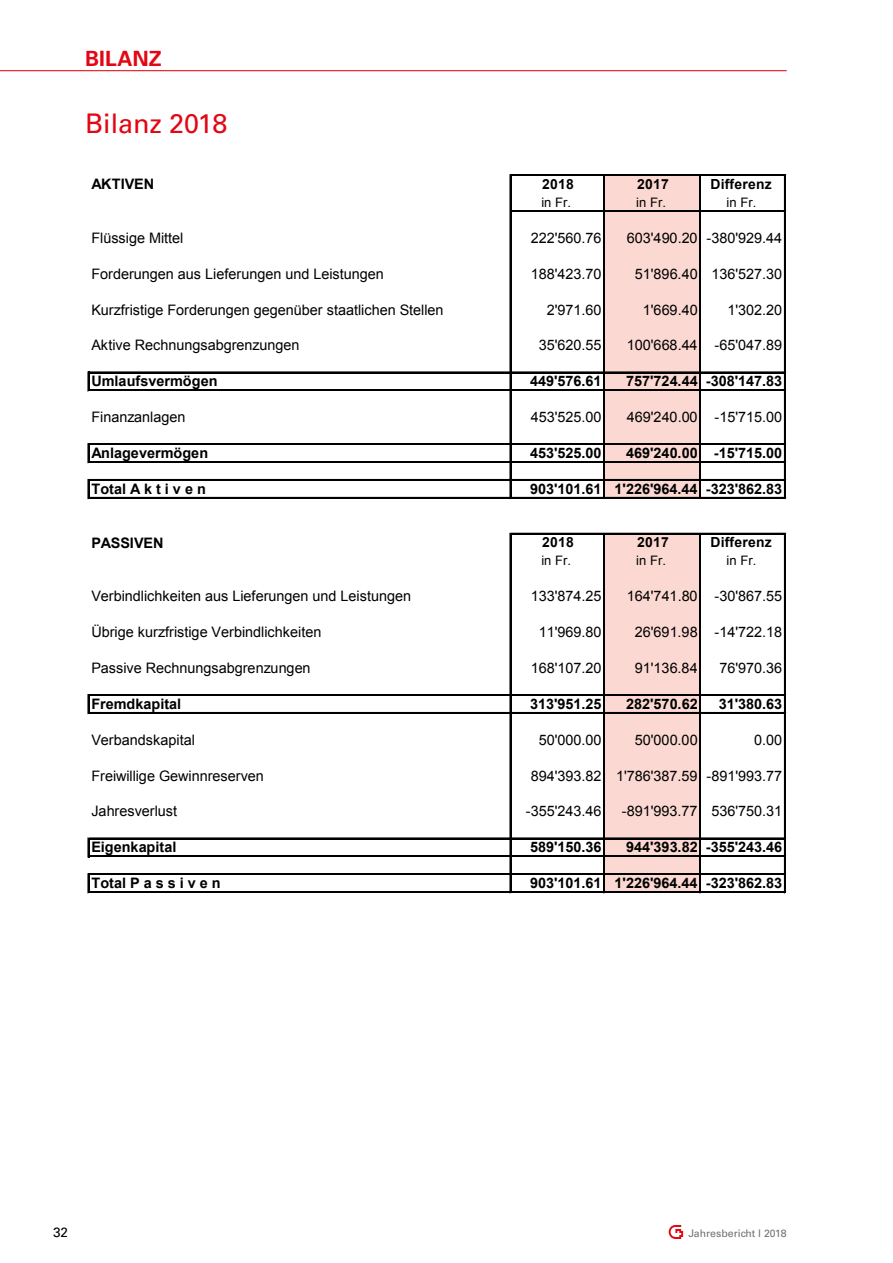
<style>
.page{position:relative;width:893px;height:1263px;background:#fff}
.page>*{position:absolute;margin:0;border:0;box-sizing:border-box;transform-origin:0 0}
.t1{font:27px "Univers LT Std";color:#e30613}
.t2{font:700 21px "Univers LT Std";letter-spacing:.005em;color:#e30613}
.t3{font:14.4px "Arial";color:#000}
.t4{font:700 14.4px "Arial";color:#000}
.t5{font:700 13.95px "Arial";letter-spacing:.02em;color:#000}
.t6{font:13.5px "Univers LT Std";color:#000}
.t7{font:13.05px "Arial";letter-spacing:.005em;color:#000}
.t8{font:10.5px "Univers LT Std";color:#706f6f}
</style>
<div class="page">
<hr style="left:0;top:70px;width:787px;height:1px;background:#e30613">
<svg style="left:669px;top:1225px;width:14px;height:14px"></svg>
<div style="left:604px;top:176px;width:97px;height:322px;background:#fbd8d1"></div>
<div style="left:604px;top:534px;width:97px;height:358px;background:#fbd8d1"></div>
<svg style="left:88px;top:372px;width:1px;height:19px"></svg>
<svg style="left:88px;top:443px;width:1px;height:20px"></svg>
<hr style="left:510px;top:175px;width:1px;height:324px;background:#000">
<hr style="left:603px;top:176px;width:1px;height:323px;background:#000">
<hr style="left:604px;top:176px;width:1px;height:323px;background:#000">
<hr style="left:700px;top:176px;width:1px;height:323px;background:#000">
<hr style="left:784px;top:176px;width:2px;height:323px;background:#000">
<svg style="left:88px;top:479px;width:1px;height:20px"></svg>
<svg style="left:88px;top:694px;width:1px;height:20px"></svg>
<svg style="left:88px;top:838px;width:1px;height:19px"></svg>
<hr style="left:510px;top:533px;width:1px;height:360px;background:#000">
<hr style="left:603px;top:535px;width:1px;height:358px;background:#000">
<hr style="left:604px;top:534px;width:1px;height:359px;background:#000">
<hr style="left:700px;top:534px;width:1px;height:359px;background:#000">
<hr style="left:784px;top:534px;width:2px;height:359px;background:#000">
<svg style="left:88px;top:874px;width:1px;height:19px"></svg>
<hr style="left:511px;top:174px;width:275px;height:1px;background:#000">
<hr style="left:511px;top:175px;width:275px;height:1px;background:#000">
<hr style="left:511px;top:210px;width:275px;height:2px;background:#000">
<hr style="left:89px;top:372px;width:697px;height:1px;background:#000">
<hr style="left:89px;top:390px;width:697px;height:1px;background:#000">
<hr style="left:89px;top:443px;width:697px;height:2px;background:#000">
<hr style="left:89px;top:461px;width:697px;height:2px;background:#000">
<hr style="left:89px;top:479px;width:697px;height:2px;background:#000">
<hr style="left:89px;top:497px;width:697px;height:2px;background:#000">
<hr style="left:511px;top:533px;width:275px;height:1px;background:#000">
<hr style="left:89px;top:694px;width:697px;height:2px;background:#000">
<hr style="left:89px;top:712px;width:697px;height:2px;background:#000">
<hr style="left:89px;top:838px;width:697px;height:1px;background:#000">
<hr style="left:89px;top:856px;width:697px;height:1px;background:#000">
<hr style="left:89px;top:873px;width:697px;height:1px;background:#000">
<hr style="left:89px;top:874px;width:697px;height:1px;background:#000">
<hr style="left:89px;top:891px;width:697px;height:1px;background:#000">
<hr style="left:89px;top:892px;width:697px;height:1px;background:#000">
<h2 class="t2" style="left:85px;top:46px;width:78px">BILANZ</h2>
<h1 class="t1" style="left:85px;top:107px;width:144px">Bilanz 2018</h1>
<p class="t4" style="left:91px;top:174px;width:64px">AKTIVEN</p>
<p class="t5" style="left:542px;top:174px;width:33px">2018</p>
<p class="t5" style="left:637px;top:174px;width:33px">2017</p>
<p class="t5" style="left:710px;top:174px;width:63px">Differenz</p>
<p class="t7" style="left:541px;top:193px;width:31px">in Fr.</p>
<p class="t7" style="left:636px;top:193px;width:31px">in Fr.</p>
<p class="t7" style="left:726px;top:193px;width:31px">in Fr.</p>
<p class="t3" style="left:91px;top:228px;width:94px">Flüssige Mittel</p>
<p class="t3" style="left:531px;top:228px;width:72px">222'560.76</p>
<p class="t3" style="left:627px;top:228px;width:157px">603'490.20 -380'929.44</p>
<p class="t3" style="left:91px;top:264px;width:294px">Forderungen aus Lieferungen und Leistungen</p>
<p class="t3" style="left:531px;top:264px;width:72px">188'423.70</p>
<p class="t3" style="left:635px;top:264px;width:149px">51'896.40 136'527.30</p>
<p class="t3" style="left:91px;top:300px;width:354px">Kurzfristige Forderungen gegenüber staatlichen Stellen</p>
<p class="t3" style="left:547px;top:300px;width:56px">2'971.60</p>
<p class="t3" style="left:643px;top:300px;width:56px">1'669.40</p>
<p class="t3" style="left:727px;top:300px;width:56px">1'302.20</p>
<p class="t3" style="left:91px;top:335px;width:210px">Aktive Rechnungsabgrenzungen</p>
<p class="t3" style="left:539px;top:335px;width:64px">35'620.55</p>
<p class="t3" style="left:627px;top:335px;width:157px">100'668.44 -65'047.89</p>
<p class="t4" style="left:91px;top:371px;width:128px">Umlaufsvermögen</p>
<p class="t4" style="left:530px;top:371px;width:73px">449'576.61</p>
<p class="t4" style="left:626px;top:371px;width:158px">757'724.44 -308'147.83</p>
<p class="t3" style="left:91px;top:407px;width:96px">Finanzanlagen</p>
<p class="t3" style="left:531px;top:407px;width:72px">453'525.00</p>
<p class="t3" style="left:627px;top:407px;width:157px">469'240.00 -15'715.00</p>
<p class="t4" style="left:91px;top:443px;width:118px">Anlagevermögen</p>
<p class="t4" style="left:530px;top:443px;width:73px">453'525.00</p>
<p class="t4" style="left:626px;top:443px;width:158px">469'240.00 -15'715.00</p>
<p class="t4" style="left:91px;top:479px;width:116px">Total A k t i v e n</p>
<p class="t4" style="left:530px;top:479px;width:254px">903'101.61 1'226'964.44 -323'862.83</p>
<p class="t4" style="left:91px;top:532px;width:74px">PASSIVEN</p>
<p class="t5" style="left:542px;top:532px;width:33px">2018</p>
<p class="t5" style="left:637px;top:532px;width:33px">2017</p>
<p class="t5" style="left:710px;top:532px;width:63px">Differenz</p>
<p class="t7" style="left:541px;top:552px;width:31px">in Fr.</p>
<p class="t7" style="left:636px;top:552px;width:31px">in Fr.</p>
<p class="t7" style="left:726px;top:552px;width:31px">in Fr.</p>
<p class="t3" style="left:91px;top:586px;width:321px">Verbindlichkeiten aus Lieferungen und Leistungen</p>
<p class="t3" style="left:531px;top:586px;width:72px">133'874.25</p>
<p class="t3" style="left:627px;top:586px;width:157px">164'741.80 -30'867.55</p>
<p class="t3" style="left:91px;top:622px;width:232px">Übrige kurzfristige Verbindlichkeiten</p>
<p class="t3" style="left:539px;top:622px;width:64px">11'969.80</p>
<p class="t3" style="left:635px;top:622px;width:149px">26'691.98 -14'722.18</p>
<p class="t3" style="left:91px;top:658px;width:221px">Passive Rechnungsabgrenzungen</p>
<p class="t3" style="left:531px;top:658px;width:72px">168'107.20</p>
<p class="t3" style="left:635px;top:658px;width:64px">91'136.84</p>
<p class="t3" style="left:719px;top:658px;width:64px">76'970.36</p>
<p class="t4" style="left:91px;top:694px;width:91px">Fremdkapital</p>
<p class="t4" style="left:530px;top:694px;width:73px">313'951.25</p>
<p class="t4" style="left:626px;top:694px;width:73px">282'570.62</p>
<p class="t4" style="left:719px;top:694px;width:65px">31'380.63</p>
<p class="t3" style="left:91px;top:730px;width:105px">Verbandskapital</p>
<p class="t3" style="left:539px;top:730px;width:64px">50'000.00</p>
<p class="t3" style="left:635px;top:730px;width:64px">50'000.00</p>
<p class="t3" style="left:754px;top:730px;width:30px">0.00</p>
<p class="t3" style="left:91px;top:765px;width:174px">Freiwillige Gewinnreserven</p>
<p class="t3" style="left:531px;top:765px;width:253px">894'393.82 1'786'387.59 -891'993.77</p>
<p class="t3" style="left:91px;top:801px;width:87px">Jahresverlust</p>
<p class="t3" style="left:526px;top:801px;width:77px">-355'243.46</p>
<p class="t3" style="left:622px;top:801px;width:162px">-891'993.77 536'750.31</p>
<p class="t4" style="left:91px;top:837px;width:87px">Eigenkapital</p>
<p class="t4" style="left:530px;top:837px;width:73px">589'150.36</p>
<p class="t4" style="left:626px;top:837px;width:158px">944'393.82 -355'243.46</p>
<p class="t4" style="left:91px;top:873px;width:131px">Total P a s s i v e n</p>
<p class="t4" style="left:530px;top:873px;width:254px">903'101.61 1'226'964.44 -323'862.83</p>
<p class="t6" style="left:53px;top:1225px;width:17px">32</p>
<p class="t8" style="left:688px;top:1227px;width:100px">Jahresbericht l 2018</p>
</div>
